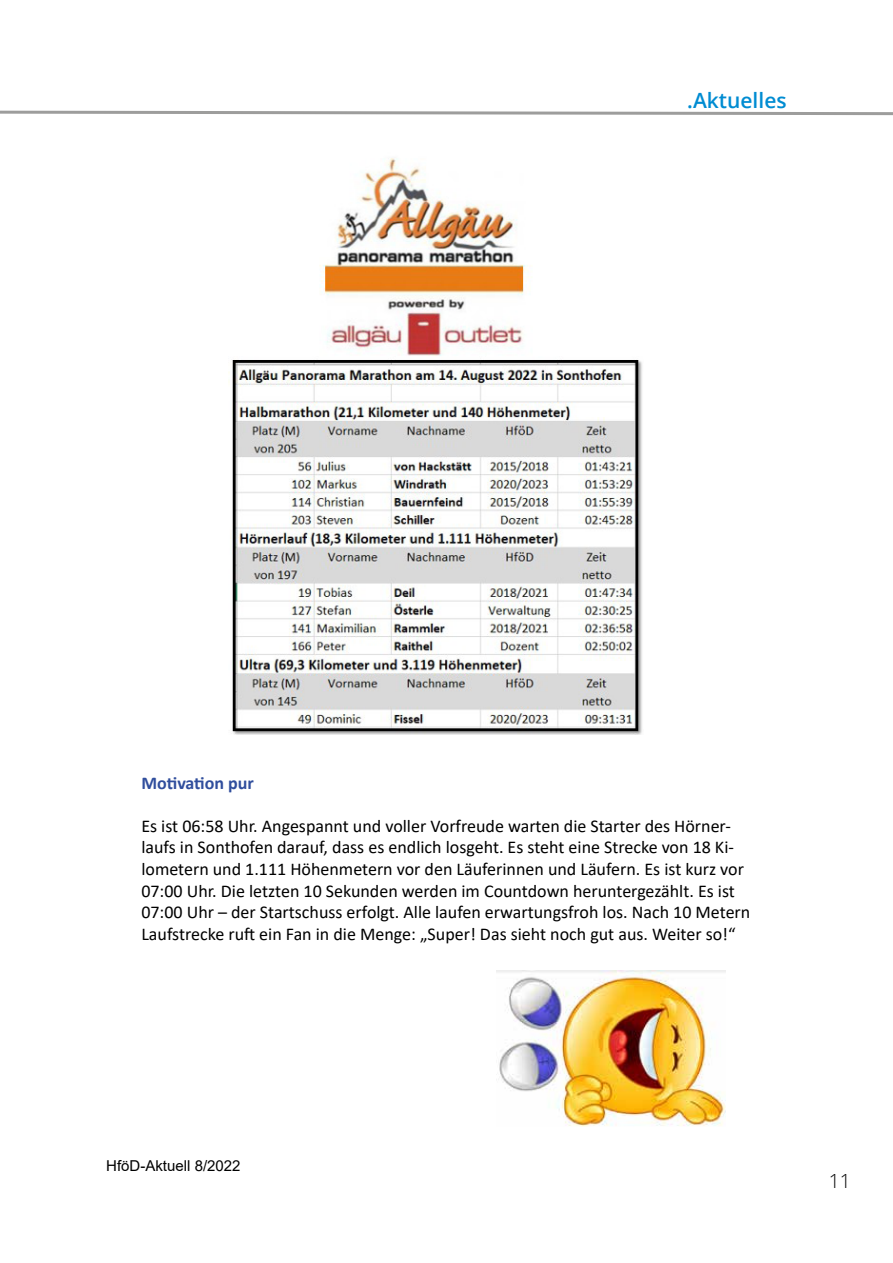
<style>
.page{position:relative;width:893px;height:1263px;background:#fff}
.page>*{position:absolute;margin:0;border:0;box-sizing:border-box;transform-origin:0 0}
.t1{font:600 21px "Open Sans";color:#008cd2}
.t2{font:300 19.5px "Open Sans";color:#000}
.t3{font:18px/21.6px "Calibri";color:#000}
.t4{font:700 18px "Calibri";color:#304e9d}
.t5{font:15px "Arial";color:#000}
</style>
<div class="page">
<svg style="left:0;top:110px;width:893px;height:6px"></svg>
<img style="left:228px;top:158px;width:414px;height:577px">
<img style="left:496px;top:970px;width:230px;height:156px">
<p class="t1" style="left:687px;top:86px;width:101px">.Aktuelles</p>
<p class="t4" style="left:141px;top:770px;width:114px">Motivation pur</p>
<p class="t3" style="left:141px;top:814px;width:610px">Es ist 06:58 Uhr. Angespannt und voller Vorfreude warten die Starter des Hörner&shy;laufs in Sonthofen darauf, dass es endlich losgeht. Es steht eine Strecke von 18 Ki&shy;lometern und 1.111 Höhenmetern vor den Läuferinnen und Läufern. Es ist kurz vor 07:00 Uhr. Die letzten 10 Sekunden werden im Countdown heruntergezählt. Es ist 07:00 Uhr – der Startschuss erfolgt. Alle laufen erwartungsfroh los. Nach 10 Metern Laufstrecke ruft ein Fan in die Menge: „Super! Das sieht noch gut aus. Weiter so!“</p>
<p class="t5" style="left:106px;top:1156px;width:136px">HföD-Aktuell 8/2022</p>
<p class="t2" style="left:829px;top:1168px;width:24px">11</p>
</div>
